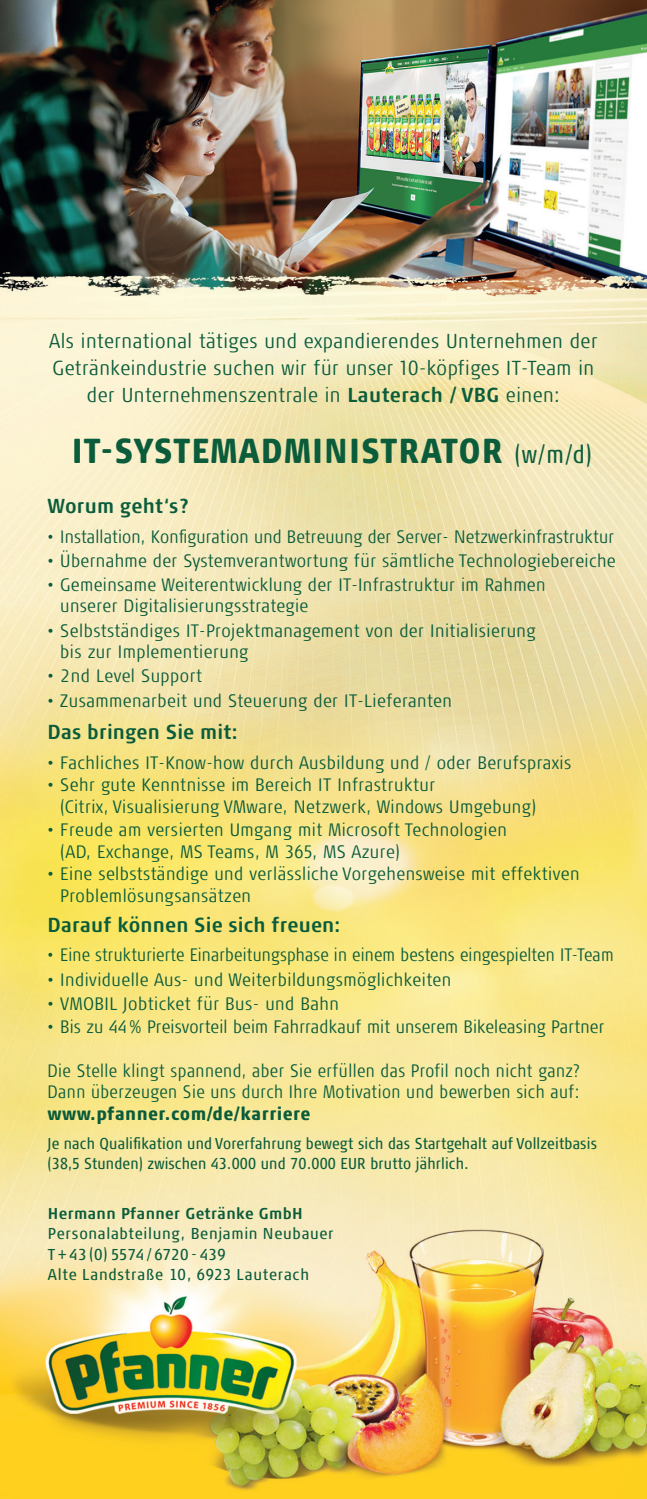
<style>
.page{position:relative;width:647px;height:1499px;background:#fff}
.page>*{position:absolute;margin:0;border:0;box-sizing:border-box;transform-origin:0 0}
.t1{font:900 condensed 34.65px "Signa Round Pro";letter-spacing:.035em;color:#0a5c3b;scale:.91 1}
.t2{font:300 condensed 20.25px/27px "Signa Round Pro";letter-spacing:.025em;color:#0a5c3b;text-align:center}
.t3{font:700 condensed 20.25px "Signa Round Pro";letter-spacing:.01em;color:#0a5c3b}
.t4{font:300 condensed 18px/21.6px "Signa Round Pro";letter-spacing:.025em;color:#0a5c3b}
.t5{font:300 condensed 18px/21.6px "Signa Round Pro";letter-spacing:.025em;color:#0a5c3b;scale:.95 1}
.t6{font:900 condensed 18px "Signa Round Pro";letter-spacing:.025em;color:#0a5c3b;scale:.95 1}
.t7{font:condensed 15.75px/20.2px "Signa Round Pro";letter-spacing:.01em;color:#0a5c3b;scale:.95 1}
.t8{font:condensed 15.75px/20.2px "Signa Round Pro";letter-spacing:.04em;color:#0a5c3b}
.t9{font:700 condensed 15.75px "Signa Round Pro";letter-spacing:.025em;color:#0a5c3b}
.s1{font-weight:700}
.s2{font-weight:400;font-size:24.75px}
</style>
<div class="page">
<img style="left:0;top:0;width:646px;height:1051px">
<img style="left:0;top:1051px;width:646px;height:448px">
<p class="t2" style="left:49px;top:326px;width:549px">Als international tätiges und expandierendes Unternehmen der<br>Getränkeindustrie suchen wir für unser 10-köpfiges IT-Team in der Unternehmenszentrale in <span class="s1">Lauterach / VBG</span> einen:</p>
<h1 class="t1" style="left:72px;top:426px;width:572px">IT-SYSTEMADMINISTRATOR <span class="s2">(w/m/d)</span></h1>
<p class="t3" style="left:47px;top:492px;width:142px">Worum geht‘s?</p>
<p class="t4" style="left:47px;top:524px;width:567px">• Installation, Konfiguration und Betreuung der Server- Netzwerkinfrastruktur</p>
<p class="t4" style="left:47px;top:548px;width:569px">• Übernahme der Systemverantwortung für sämtliche Technologiebereiche</p>
<p class="t4" style="left:60px;top:573px;width:486px;text-indent:-13px">• Gemeinsame Weiterentwicklung der IT-Infrastruktur im Rahmen unserer Digitalisierungsstrategie</p>
<p class="t4" style="left:60px;top:618px;width:476px;text-indent:-13px">• Selbstständiges IT-Projektmanagement von der Initialisierung bis zur Implementierung</p>
<p class="t4" style="left:47px;top:664px;width:156px">• 2nd Level Support</p>
<p class="t4" style="left:47px;top:688px;width:405px">• Zusammenarbeit und Steuerung der IT-Lieferanten</p>
<p class="t3" style="left:47px;top:718px;width:192px">Das bringen Sie mit:</p>
<p class="t4" style="left:47px;top:750px;width:525px">• Fachliches IT-Know-how durch Ausbildung und / oder Berufspraxis</p>
<p class="t4" style="left:60px;top:773px;width:477px;text-indent:-13px">• Sehr gute Kenntnisse im Bereich IT Infrastruktur<br>(Citrix, Visualisierung VMware, Netzwerk, Windows Umgebung)</p>
<p class="t4" style="left:60px;top:818px;width:447px;text-indent:-13px">• Freude am versierten Umgang mit Microsoft Technologien (AD, Exchange, MS Teams, M 365, MS Azure)</p>
<p class="t4" style="left:60px;top:862px;width:520px;text-indent:-13px">• Eine selbstständige und verlässliche Vorgehensweise mit effektiven<br>Problemlösungsansätzen</p>
<p class="t3" style="left:47px;top:911px;width:294px">Darauf können Sie sich freuen:</p>
<p class="t5" style="left:47px;top:943px;width:597px">• Eine strukturierte Einarbeitungsphase in einem bestens eingespielten IT-Team</p>
<p class="t4" style="left:47px;top:967px;width:405px">• Individuelle Aus- und Weiterbildungsmöglichkeiten</p>
<p class="t4" style="left:47px;top:991px;width:292px">• VMOBIL Jobticket für Bus- und Bahn</p>
<p class="t4" style="left:47px;top:1014px;width:558px">• Bis zu 44 % Preisvorteil beim Fahrradkauf mit unserem Bikeleasing Partner</p>
<p class="t5" style="left:47px;top:1058px;width:561px">Die Stelle klingt spannend, aber Sie erfüllen das Profil noch nicht ganz?<br>Dann überzeugen Sie uns durch Ihre Motivation und bewerben sich auf:</p>
<p class="t6" style="left:47px;top:1101px;width:278px">www.pfanner.com/de/karriere</p>
<p class="t7" style="left:47px;top:1132px;width:579px">Je nach Qualifikation und Vorerfahrung bewegt sich das Startgehalt auf Vollzeitbasis (38,5 Stunden) zwischen 43.000 und 70.000 EUR brutto jährlich.</p>
<p class="t9" style="left:48px;top:1202px;width:256px">Hermann Pfanner Getränke GmbH</p>
<p class="t8" style="left:48px;top:1223px;width:287px">Personalabteilung, Benjamin Neubauer<br>T + 43 (0) 5574 / 6720 - 439<br>Alte Landstraße 10, 6923 Lauterach</p>
</div>
